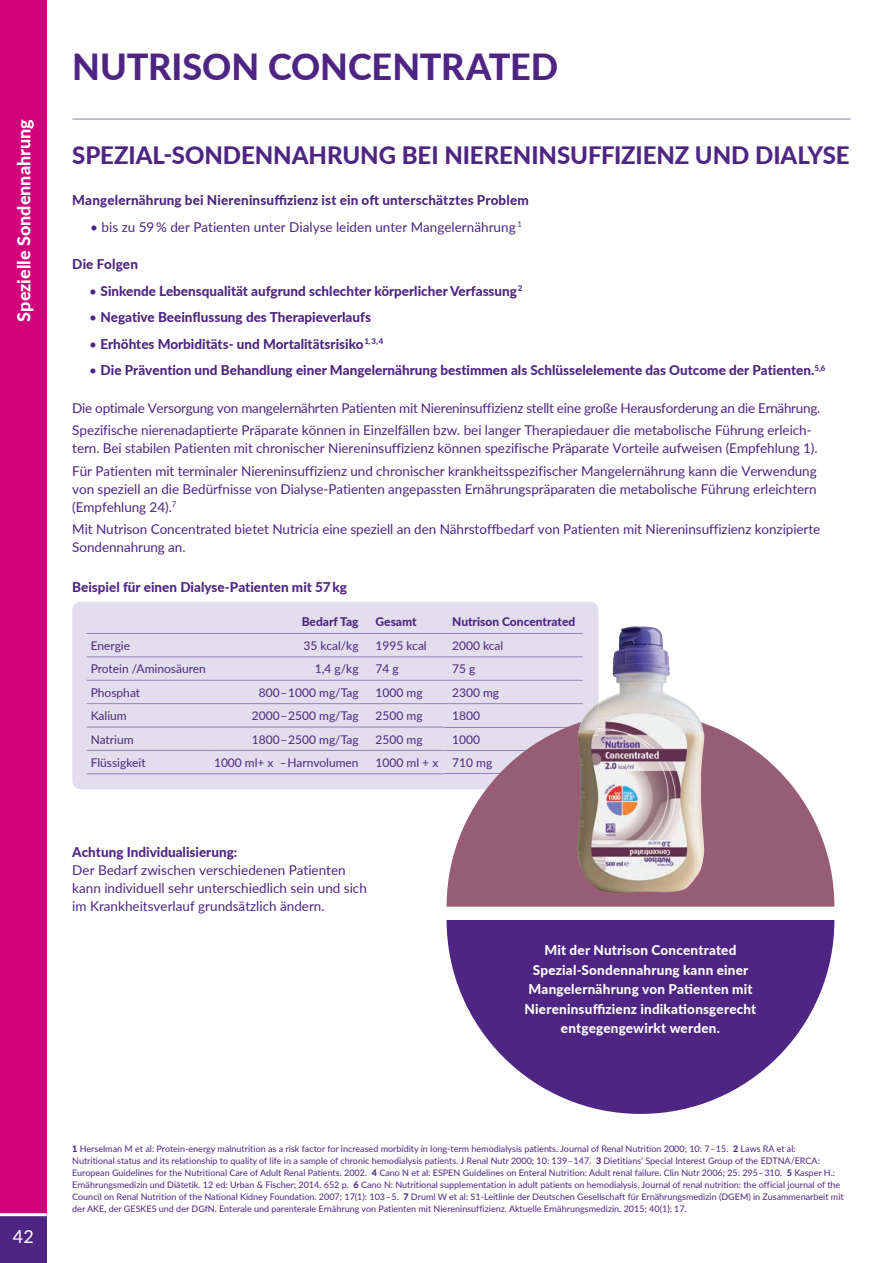
<style>
.page{position:relative;width:893px;height:1263px;background:#fff}
.page>*{position:absolute;margin:0;border:0;box-sizing:border-box;transform-origin:0 0}
.t1{font:800 36px "Lato";color:#4e2582}
.t2{font:800 24px "Lato";letter-spacing:-.005em;color:#4e2582}
.t3{font:800 18px "Lato";color:#fff}
.t4{font:18px "Lato";color:#fff}
.t5{font:13.5px/18px "Lato";letter-spacing:-.005em;color:#4e2582}
.t6{font:800 13.5px "Lato";color:#4e2582}
.t7{font:800 13.5px/19.5px "Lato";letter-spacing:.015em;color:#fff;text-align:center}
.t8{font:12px "Lato";color:#4e2582}
.t9{font:800 12px "Lato";color:#4e2582}
.t10{font:9px/12px "Lato";color:#4e2582}
.s1{font-weight:400}
.s2{font-weight:800}
</style>
<div class="page">
<div style="left:72px;top:602px;width:526px;height:187px;background:#e3deed;border-radius:9px"></div>
<hr style="left:86px;top:633px;width:128px;height:1px;background:#9183bd">
<hr style="left:214px;top:633px;width:149px;height:1px;background:#9183bd">
<hr style="left:363px;top:633px;width:81px;height:1px;background:#9183bd">
<hr style="left:444px;top:633px;width:139px;height:1px;background:#9183bd">
<hr style="left:86px;top:656px;width:128px;height:1px;background:#9183bd">
<hr style="left:86px;top:680px;width:128px;height:1px;background:#9183bd">
<hr style="left:86px;top:703px;width:128px;height:1px;background:#9183bd">
<hr style="left:86px;top:727px;width:128px;height:1px;background:#9183bd">
<hr style="left:86px;top:750px;width:128px;height:1px;background:#9183bd">
<hr style="left:86px;top:773px;width:128px;height:1px;background:#9183bd">
<hr style="left:214px;top:656px;width:149px;height:1px;background:#9183bd">
<hr style="left:214px;top:680px;width:149px;height:1px;background:#9183bd">
<hr style="left:214px;top:703px;width:149px;height:1px;background:#9183bd">
<hr style="left:214px;top:727px;width:149px;height:1px;background:#9183bd">
<hr style="left:214px;top:750px;width:149px;height:1px;background:#9183bd">
<hr style="left:214px;top:773px;width:149px;height:1px;background:#9183bd">
<hr style="left:363px;top:656px;width:81px;height:1px;background:#9183bd">
<hr style="left:363px;top:680px;width:81px;height:1px;background:#9183bd">
<hr style="left:363px;top:703px;width:81px;height:1px;background:#9183bd">
<hr style="left:363px;top:727px;width:81px;height:1px;background:#9183bd">
<hr style="left:363px;top:750px;width:81px;height:1px;background:#9183bd">
<hr style="left:363px;top:773px;width:81px;height:1px;background:#9183bd">
<hr style="left:444px;top:656px;width:139px;height:1px;background:#9183bd">
<hr style="left:444px;top:680px;width:139px;height:1px;background:#9183bd">
<hr style="left:444px;top:703px;width:139px;height:1px;background:#9183bd">
<hr style="left:444px;top:727px;width:139px;height:1px;background:#9183bd">
<hr style="left:444px;top:750px;width:139px;height:1px;background:#9183bd">
<hr style="left:444px;top:773px;width:139px;height:1px;background:#9183bd">
<hr style="left:72px;top:119px;width:778px;height:1px;background:#9183bd">
<svg style="left:447px;top:920px;width:387px;height:194px;fill:#4e2582"></svg>
<svg style="left:447px;top:723px;width:387px;height:184px;fill:#975d74"></svg>
<img style="left:613px;top:626px;width:24px;height:52px">
<img style="left:581px;top:703px;width:17px;height:10px">
<img style="left:577px;top:713px;width:127px;height:180px">
<div style="left:0;top:0;width:47px;height:1216px;background:#d1017c"></div>
<div style="left:0;top:1216px;width:47px;height:47px;background:#4e2582"></div>
<hr style="left:0;top:1213px;width:47px;height:3px;background:#fff">
<h3 class="t3" style="left:11px;top:322px;width:204px;rotate:-90deg">Spezielle Sondennahrung</h3>
<h1 class="t1" style="left:72px;top:40px;width:487px">NUTRISON CONCENTRATED</h1>
<h2 class="t2" style="left:72px;top:137px;width:779px">SPEZIAL-SONDENNAHRUNG BEI NIERENINSUFFIZIENZ UND DIALYSE</h2>
<h3 class="t6" style="left:72px;top:190px;width:458px">Mangelernährung bei Niereninsuffizienz ist ein oft unterschätztes Problem</h3>
<h3 class="t5" style="left:90px;top:217px;width:433px">• bis zu 59 % der Patienten unter Dialyse leiden unter Mangelernährung <sup>1</sup></h3>
<h3 class="t6" style="left:72px;top:254px;width:67px">Die Folgen</h3>
<h3 class="t6" style="left:89px;top:281px;width:435px"><span class="s1">•</span> Sinkende Lebensqualität aufgrund schlechter körperlicher Verfassung <sup>2</sup></h3>
<h3 class="t6" style="left:89px;top:307px;width:283px"><span class="s1">•</span> Negative Beeinflussung des Therapieverlaufs</h3>
<h3 class="t6" style="left:89px;top:334px;width:296px"><span class="s1">•</span> Erhöhtes Morbiditäts- und Mortalitätsrisiko <sup>1,3,4</sup></h3>
<h3 class="t6" style="left:89px;top:360px;width:738px"><span class="s1">•</span> Die Prävention und Behandlung einer Mangelernährung bestimmen als Schlüsselelemente das Outcome der Patienten.<sup>5,6</sup></h3>
<p class="t5" style="left:72px;top:396px;width:750px;line-height:22.2px">Die optimale Versorgung von mangelernährten Patienten mit Niereninsuffizienz stellt eine große Herausforderung an die Ernährung.<br>Spezifische nierenadaptierte Präparate können in Einzelfällen bzw. bei langer Therapiedauer die metabolische Führung erleich-</p>
<p class="t5" style="left:72px;top:437px;width:747px;line-height:22.2px">tern. Bei stabilen Patienten mit chronischer Niereninsuffizienz können spezifische Präparate Vorteile aufweisen (Empfehlung 1).<br>Für Patienten mit terminaler Niereninsuffizienz und chronischer krankheitsspezifischer Mangelernährung kann die Verwendung</p>
<h3 class="t5" style="left:72px;top:479px;width:746px">von speziell an die Bedürfnisse von Dialyse-Patienten angepassten Ernährungspräparaten die metabolische Führung erleichtern (Empfehlung 24).<sup>7</sup></h3>
<h3 class="t5" style="left:72px;top:519px;width:749px">Mit Nutrison Concentrated bietet Nutricia eine speziell an den Nährstoffbedarf von Patienten mit Niereninsuffizienz konzipierte<br>Sondennahrung an.</h3>
<h3 class="t6" style="left:72px;top:577px;width:276px">Beispiel für einen Dialyse-Patienten mit 57 kg</h3>
<h3 class="t9" style="left:302px;top:612px;width:58px">Bedarf Tag</h3>
<h3 class="t9" style="left:376px;top:612px;width:43px">Gesamt</h3>
<h3 class="t9" style="left:452px;top:612px;width:125px">Nutrison Concentrated</h3>
<h3 class="t8" style="left:91px;top:637px;width:41px">Energie</h3>
<h3 class="t8" style="left:304px;top:637px;width:57px">35 kcal/kg</h3>
<h3 class="t8" style="left:376px;top:637px;width:53px">1995 kcal</h3>
<h3 class="t8" style="left:452px;top:637px;width:53px">2000 kcal</h3>
<h3 class="t8" style="left:91px;top:660px;width:117px">Protein /Aminosäuren</h3>
<h3 class="t8" style="left:315px;top:660px;width:45px">1,4 g/kg</h3>
<h3 class="t8" style="left:376px;top:660px;width:25px">74 g</h3>
<h3 class="t8" style="left:452px;top:660px;width:25px">75 g</h3>
<h3 class="t8" style="left:91px;top:684px;width:51px">Phosphat</h3>
<h3 class="t8" style="left:259px;top:684px;width:101px">800 – 1000 mg/Tag</h3>
<h3 class="t8" style="left:376px;top:684px;width:49px">1000 mg</h3>
<h3 class="t8" style="left:452px;top:684px;width:49px">2300 mg</h3>
<h3 class="t8" style="left:91px;top:707px;width:38px">Kalium</h3>
<h3 class="t8" style="left:252px;top:707px;width:108px">2000 – 2500 mg/Tag</h3>
<h3 class="t8" style="left:376px;top:707px;width:49px">2500 mg</h3>
<h3 class="t8" style="left:452px;top:707px;width:29px">1800</h3>
<h3 class="t8" style="left:91px;top:731px;width:44px">Natrium</h3>
<h3 class="t8" style="left:252px;top:731px;width:108px">1800 – 2500 mg/Tag</h3>
<h3 class="t8" style="left:376px;top:731px;width:49px">2500 mg</h3>
<h3 class="t8" style="left:452px;top:731px;width:29px">1000</h3>
<h3 class="t8" style="left:91px;top:754px;width:56px">Flüssigkeit</h3>
<h3 class="t8" style="left:214px;top:754px;width:146px">1000 ml+ x – Harnvolumen</h3>
<h3 class="t8" style="left:376px;top:754px;width:118px">1000 ml + x 710 mg</h3>
<h3 class="t6" style="left:72px;top:842px;width:167px">Achtung Individualisierung:</h3>
<h3 class="t5" style="left:72px;top:860px;width:296px">Der Bedarf zwischen verschiedenen Patienten kann individuell sehr unterschiedlich sein und sich im Krankheitsverlauf grundsätzlich ändern.</h3>
<h3 class="t7" style="left:525px;top:940px;width:233px">Mit der Nutrison Concentrated Spezial-Sondennahrung kann einer Mangelernährung von Patienten mit Niereninsuffizienz indikationsgerecht entgegengewirkt werden.</h3>
<h3 class="t4" style="left:13px;top:1224px;width:23px">42</h3>
<p class="t10" style="left:72px;top:1142px;width:773px"><span class="s2">1</span> Herselman M et al: Protein-energy malnutrition as a risk factor for increased morbidity in long-term hemodialysis patients. Journal of Renal Nutrition 2000; 10: 7 – 15. <span class="s2">2</span> Laws RA et al:<br>Nutritional status and its relationship to quality of life in a sample of chronic hemodialysis patients. J Renal Nutr 2000; 10: 139 – 147. <span class="s2">3</span> Dietitians’ Special Interest Group of the EDTNA/ERCA:<br>European Guidelines for the Nutritional Care of Adult Renal Patients. 2002. <span class="s2">4</span> Cano N et al: ESPEN Guidelines on Enteral Nutrition: Adult renal failure. Clin Nutr 2006; 25: 295 – 310. <span class="s2">5</span> Kasper H.:<br>Ernährungsmedizin und Diätetik. 12 ed: Urban &amp; Fischer; 2014. 652 p. <span class="s2">6</span> Cano N: Nutritional supplementation in adult patients on hemodialysis. Journal of renal nutrition: the official journal of the Council on Renal Nutrition of the National Kidney Foundation. 2007; 17(1): 103 – 5. <span class="s2">7</span> Druml W et al: S1-Leitlinie der Deutschen Gesellschaft für Ernährungsmedizin (DGEM) in Zusammenarbeit mit der AKE, der GESKES und der DGfN. Enterale und parenterale Ernährung von Patienten mit Niereninsuffizienz. Aktuelle Ernährungsmedizin. 2015; 40(1): 17.</p>
</div>
